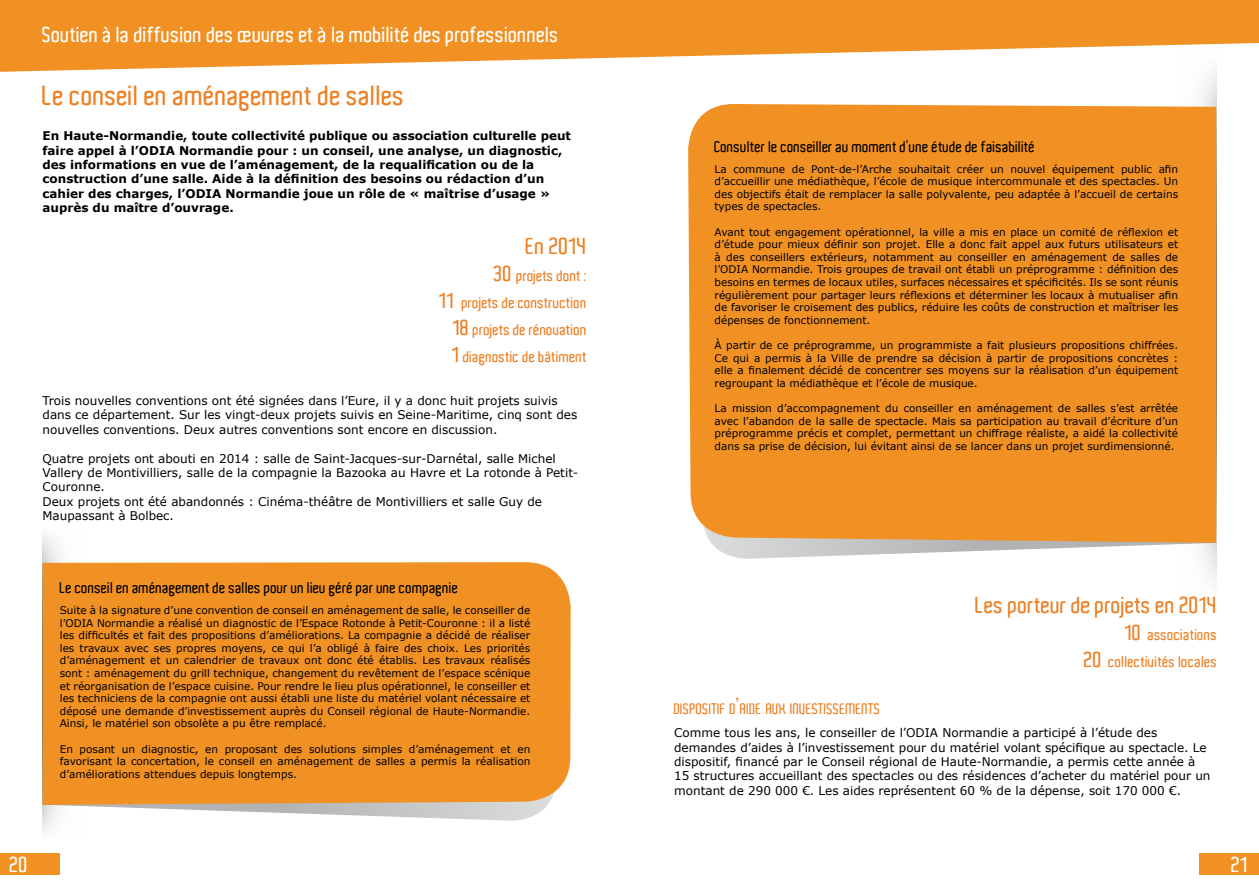
<style>
.page{position:relative;width:1259px;height:893px;background:#fff}
.page>*{position:absolute;margin:0;border:0;box-sizing:border-box;transform-origin:0 0}
.t1{font:600 27px "Aldo";color:#ee8024}
.t2{font:600 22.5px "Aldo";color:#ee8024}
.t3{font:600 21px "Aldo";color:#fff}
.t4{font:600 15px/27px "Aldo";color:#ee8024;text-align:right}
.t5{font:600 15px "Aldo";color:#000}
.t6{font:600 14.7px "Aldo";color:#ee8024}
.t7{font:12px/14.4px "Verdana";color:#000}
.t8{font:700 12px/14.4px "Verdana";color:#000}
.t9{font:10.5px/12.6px "Verdana";color:#000;text-align:justify}
.s1{font-size:21px}
</style>
<div class="page">
<svg style="left:0;top:0;width:1259px;height:72px;fill:#f19123"></svg>
<div style="left:0;top:854px;width:60px;height:21px;background:#f19123"></div>
<div style="left:1199px;top:854px;width:60px;height:21px;background:#f19123"></div>
<div style="left:43px;top:520px;width:131px;height:348px;background:#fff"></div>
<svg style="left:43px;top:805px;width:504px;height:17px"></svg>
<div style="left:43px;top:562px;width:527px;height:243px;background:#f19123"></div>
<div style="left:1084px;top:45px;width:132px;height:599px;background:#fff"></div>
<svg style="left:711px;top:543px;width:505px;height:17px"></svg>
<div style="left:688px;top:104px;width:528px;height:439px;background:#f19123"></div>
<h3 class="t3" style="left:43px;top:23px;width:518px">Soutien à la diffusion des œuvres et à la mobilité des professionnels</h3>
<h1 class="t1" style="left:43px;top:80px;width:364px">Le conseil en aménagement de salles</h1>
<p class="t8" style="left:43px;top:128px;width:530px">En Haute-Normandie, toute collectivité publique ou association culturelle peut faire appel à l’ODIA Normandie pour : un conseil, une analyse, un diagnostic, des informations en vue de l’aménagement, de la requalification ou de la construction d’une salle. Aide à la définition des besoins ou rédaction d’un cahier des charges, l’ODIA Normandie joue un rôle de « maîtrise d’usage » auprès du maître d’ouvrage.</p>
<h2 class="t2" style="left:526px;top:233px;width:63px">En 2014</h2>
<h3 class="t4" style="left:440px;top:262px;width:149px"><span class="s1">30</span> projets dont :<br><span class="s1">11</span> projets de construction<br><span class="s1">18</span> projets de rénovation<br><span class="s1">1</span> diagnostic de bâtiment</h3>
<p class="t7" style="left:43px;top:393px;width:536px">Trois nouvelles conventions ont été signées dans l’Eure, il y a donc huit projets suivis dans ce département. Sur les vingt-deux projets suivis en Seine-Maritime, cinq sont des nouvelles conventions. Deux autres conventions sont encore en discussion.</p>
<p class="t7" style="left:43px;top:451px;width:537px">Quatre projets ont abouti en 2014 : salle de Saint-Jacques-sur-Darnétal, salle Michel Vallery de Montivilliers, salle de la compagnie la Bazooka au Havre et La rotonde à Petit-Couronne.<br>Deux projets ont été abandonnés : Cinéma-théâtre de Montivilliers et salle Guy de Maupassant à Bolbec.</p>
<h3 class="t5" style="left:60px;top:579px;width:400px">Le conseil en aménagement de salles pour un lieu géré par une compagnie</h3>
<p class="t9" style="left:60px;top:604px;width:472px">Suite à la signature d’une convention de conseil en aménagement de salle, le conseiller de l’ODIA Normandie a réalisé un diagnostic de l’Espace Rotonde à Petit-Couronne : il a listé les difficultés et fait des propositions d’améliorations. La compagnie a décidé de réaliser les travaux avec ses propres moyens, ce qui l’a obligé à faire des choix. Les priorités d’aménagement et un calendrier de travaux ont donc été établis. Les travaux réalisés sont : aménagement du grill technique, changement du revêtement de l’espace scénique et réorganisation de l’espace cuisine. Pour rendre le lieu plus opérationnel, le conseiller et les techniciens de la compagnie ont aussi établi une liste du matériel volant nécessaire et déposé une demande d’investissement auprès du Conseil régional de Haute-Normandie.<br>Ainsi, le matériel son obsolète a pu être remplacé.</p>
<p class="t9" style="left:60px;top:742px;width:472px">En posant un diagnostic, en proposant des solutions simples d’aménagement et en favorisant la concertation, le conseil en aménagement de salles a permis la réalisation d’améliorations attendues depuis longtemps.</p>
<h3 class="t5" style="left:714px;top:138px;width:322px">Consulter le conseiller au moment d’une étude de faisabilité</h3>
<p class="t9" style="left:714px;top:162px;width:465px">La commune de Pont-de-l’Arche souhaitait créer un nouvel équipement public afin d’accueillir une médiathèque, l’école de musique intercommunale et des spectacles. Un des objectifs était de remplacer la salle polyvalente, peu adaptée à l’accueil de certains types de spectacles.</p>
<p class="t9" style="left:714px;top:225px;width:465px">Avant tout engagement opérationnel, la ville a mis en place un comité de réflexion et d’étude pour mieux définir son projet. Elle a donc fait appel aux futurs utilisateurs et à des conseillers extérieurs, notamment au conseiller en aménagement de salles de l’ODIA Normandie. Trois groupes de travail ont établi un préprogramme : définition des besoins en termes de locaux utiles, surfaces nécessaires et spécificités. Ils se sont réunis régulièrement pour partager leurs réflexions et déterminer les locaux à mutualiser afin de favoriser le croisement des publics, réduire les coûts de construction et maîtriser les dépenses de fonctionnement.</p>
<p class="t9" style="left:714px;top:339px;width:465px">À partir de ce préprogramme, un programmiste a fait plusieurs propositions chiffrées.<br>Ce qui a permis à la Ville de prendre sa décision à partir de propositions concrètes : elle a finalement décidé de concentrer ses moyens sur la réalisation d’un équipement regroupant la médiathèque et l’école de musique.</p>
<p class="t9" style="left:714px;top:402px;width:465px">La mission d’accompagnement du conseiller en aménagement de salles s’est arrêtée avec l’abandon de la salle de spectacle. Mais sa participation au travail d’écriture d’un préprogramme précis et complet, permettant un chiffrage réaliste, a aidé la collectivité dans sa prise de décision, lui évitant ainsi de se lancer dans un projet surdimensionné.</p>
<h2 class="t2" style="left:975px;top:593px;width:243px">Les porteur de projets en 2014</h2>
<h3 class="t4" style="left:1084px;top:622px;width:135px"><span class="s1">10</span> associations<br><span class="s1">20</span> collectivités locales</h3>
<h3 class="t6" style="left:674px;top:701px;width:208px">DISPOSITIF D<span class="s1">’</span>AIDE AUX INVESTISSEMENTS</h3>
<p class="t7" style="left:674px;top:725px;width:538px">Comme tous les ans, le conseiller de l’ODIA Normandie a participé à l’étude des demandes d’aides à l’investissement pour du matériel volant spécifique au spectacle. Le dispositif, financé par le Conseil régional de Haute-Normandie, a permis cette année à 15 structures accueillant des spectacles ou des résidences d’acheter du matériel pour un montant de 290 000 €. Les aides représentent 60 % de la dépense, soit 170 000 €.</p>
<h3 class="t3" style="left:10px;top:853px;width:20px">20</h3>
<h3 class="t3" style="left:1231px;top:853px;width:18px">21</h3>
</div>
